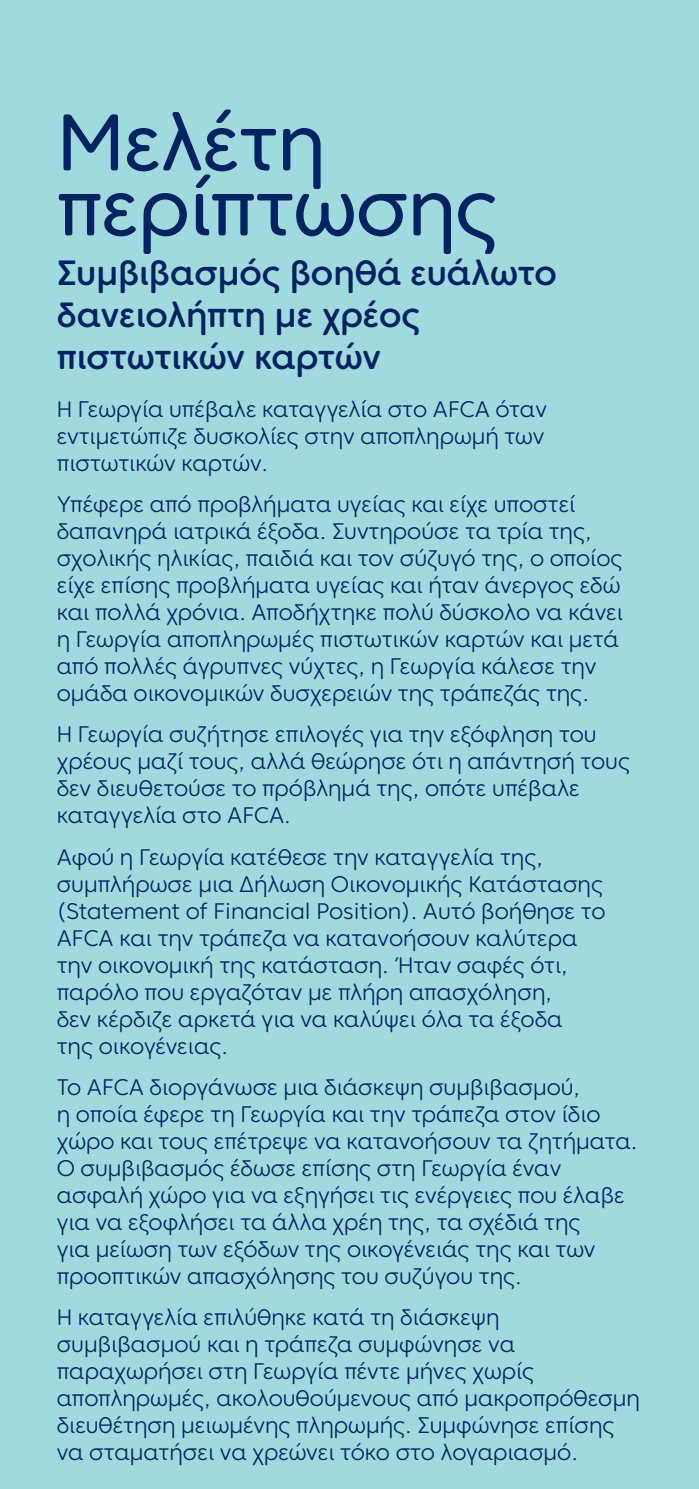
<style>
.page{position:relative;width:699px;height:1489px;background:#fff}
.page>*{position:absolute;margin:0;border:0;box-sizing:border-box;transform-origin:0 0}
.t1{font:80px/65px "Core Sans CR 45";letter-spacing:-.01em;color:#002361}
.t2{font:500 35px/42px "Core Sans CR 55";color:#002361}
.t3{font:300 22.5px/27px "Core Sans CR 35";color:#002361}
</style>
<div class="page">
<div style="left:0;top:0;width:698px;height:1488px;background:#a1dade"></div>
<h1 class="t1" style="left:57px;top:109px;width:442px">Μελέτη περίπτωσης</h1>
<h2 class="t2" style="left:57px;top:251px;width:501px">Συμβιβασμός βοηθά ευάλωτο δανειολήπτη με χρέος πιστωτικών καρτών</h2>
<p class="t3" style="left:57px;top:395px;width:491px;text-align:justify">Η Γεωργία υπέβαλε καταγγελία στo AFCA όταν εντιμετώπιζε δυσκολίες στην αποπληρωμή των πιστωτικών καρτών.</p>
<p class="t3" style="left:57px;top:490px;width:567px">Υπέφερε από προβλήματα υγείας και είχε υποστεί δαπανηρά ιατρικά έξοδα. Συντηρούσε τα τρία της, σχολικής ηλικίας, παιδιά και τον σύζυγό της, ο οποίος είχε επίσης προβλήματα υγείας και ήταν άνεργος εδώ και πολλά χρόνια. Αποδήχτηκε πολύ δύσκολο να κάνει η Γεωργία αποπληρωμές πιστωτικών καρτών και μετά από πολλές άγρυπνες νύχτες, η Γεωργία κάλεσε την ομάδα οικονομικών δυσχερειών της τράπεζάς της.</p>
<p class="t3" style="left:57px;top:720px;width:574px">Η Γεωργία συζήτησε επιλογές για την εξόφληση του χρέους μαζί τους, αλλά θεώρησε ότι η απάντησή τους δεν διευθετούσε το πρόβλημά της, οπότε υπέβαλε καταγγελία στο AFCA.</p>
<p class="t3" style="left:57px;top:843px;width:550px">Αφού η Γεωργία κατέθεσε την καταγγελία της, συμπλήρωσε μια Δήλωση Οικονομικής Κατάστασης (Statement of Financial Position). Αυτό βοήθησε το AFCA και την τράπεζα να κατανοήσουν καλύτερα την οικονομική της κατάσταση. Ήταν σαφές ότι, παρόλο που εργαζόταν με πλήρη απασχόληση,<br>δεν κέρδιζε αρκετά για να καλύψει όλα τα έξοδα<br>της οικογένειας.</p>
<p class="t3" style="left:57px;top:1073px;width:581px">Το AFCA διοργάνωσε μια διάσκεψη συμβιβασμού,<br>η οποία έφερε τη Γεωργία και την τράπεζα στον ίδιο χώρο και τους επέτρεψε να κατανοήσουν τα ζητήματα.<br>Ο συμβιβασμός έδωσε επίσης στη Γεωργία έναν ασφαλή χώρο για να εξηγήσει τις ενέργειες που έλαβε για να εξοφλήσει τα άλλα χρέη της, τα σχέδιά της<br>για μείωση των εξόδων της οικογένειάς της και των προοπτικών απασχόλησης του συζύγου της.</p>
<p class="t3" style="left:57px;top:1303px;width:584px">Η καταγγελία επιλύθηκε κατά τη διάσκεψη συμβιβασμού και η τράπεζα συμφώνησε να παραχωρήσει στη Γεωργία πέντε μήνες χωρίς αποπληρωμές, ακολουθούμενους από μακροπρόθεσμη διευθέτηση μειωμένης πληρωμής. Συμφώνησε επίσης να σταματήσει να χρεώνει τόκο στο λογαριασμό.</p>
</div>
